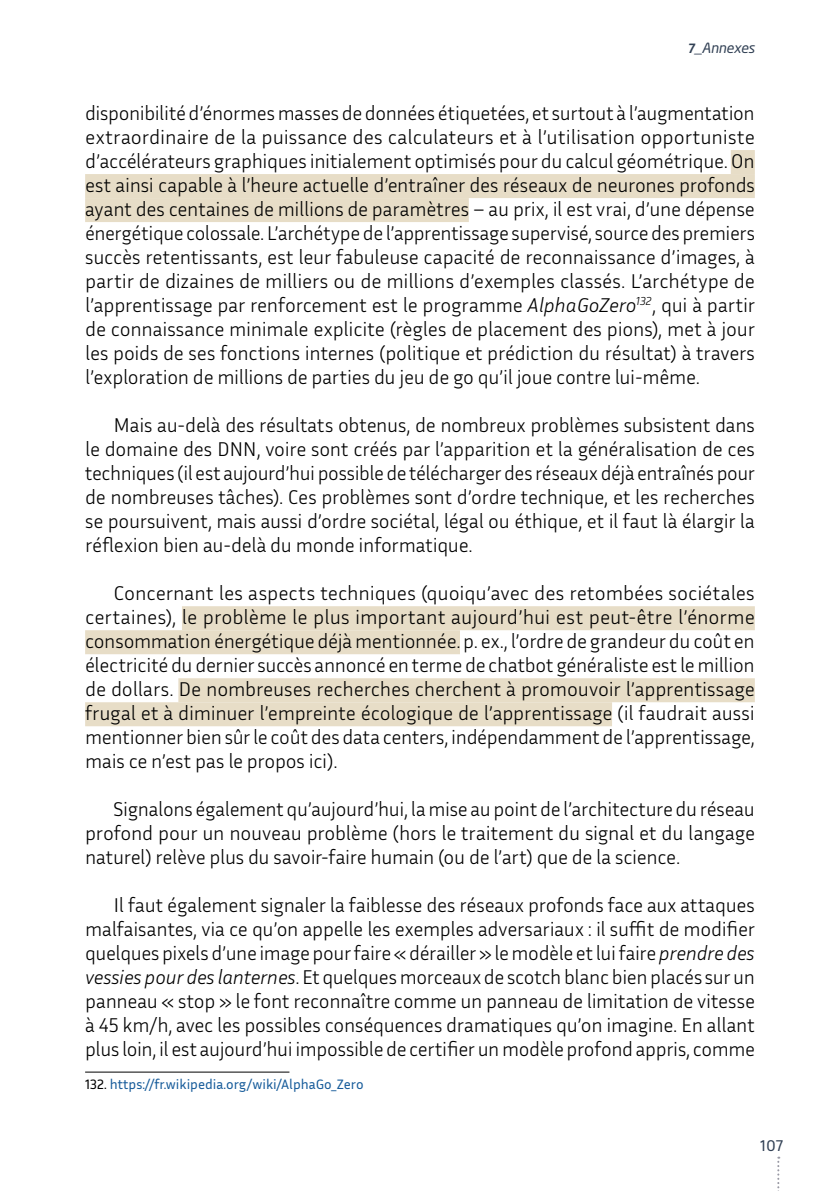
<style>
.page{position:relative;width:840px;height:1191px;background:#fff}
.page>*{position:absolute;margin:0;border:0;box-sizing:border-box;transform-origin:0 0}
.t1{font:300 20px/24px "Inria Sans";letter-spacing:-.015em;color:#000;text-align:justify}
.t2{font:16px "Inria Sans";color:#314054}
.t3{font:14px "Inria Sans";color:#165b9a}
.t4{font:italic 14px "Neo Sans Std";color:#314054}
.s1{font-family:"Inria Sans";font-weight:700}
.s2{font-style:italic}
.s3{color:#000}
</style>
<div class="page">
<svg style="left:777px;top:1157px;width:1px;height:34px"></svg>
<div style="left:730px;top:150px;width:24px;height:24px;background:#e7ddc7"></div>
<div style="left:85px;top:174px;width:669px;height:24px;background:#e7ddc7"></div>
<div style="left:85px;top:198px;width:383px;height:24px;background:#e7ddc7"></div>
<div style="left:182px;top:606px;width:572px;height:24px;background:#e7ddc7"></div>
<div style="left:85px;top:630px;width:374px;height:24px;background:#e7ddc7"></div>
<div style="left:178px;top:678px;width:576px;height:24px;background:#e7ddc7"></div>
<div style="left:85px;top:702px;width:526px;height:24px;background:#e7ddc7"></div>
<hr style="left:85px;top:1071px;width:204px;height:1px;background:#000">
<p class="t4" style="left:687px;top:39px;width:68px"><span class="s1">7</span>_Annexes</p>
<p class="t1" style="left:85px;top:100px;width:671px">disponibilité d’énormes masses de données étiquetées, et surtout à l’augmentation extraordinaire de la puissance des calculateurs et à l’utilisation opportuniste d’accélérateurs graphiques initialement optimisés pour du calcul géométrique. On est ainsi capable à l’heure actuelle d’entraîner des réseaux de neurones profonds ayant des centaines de millions de paramètres – au prix, il est vrai, d’une dépense énergétique colossale. L’archétype de l’apprentissage supervisé, source des premiers succès retentissants, est leur fabuleuse capacité de reconnaissance d’images, à partir de dizaines de milliers ou de millions d’exemples classés. L’archétype de l’apprentissage par renforcement est le programme <span class="s2">AlphaGoZero</span><sup>132</sup>, qui à partir de connaissance minimale explicite (règles de placement des pions), met à jour les poids de ses fonctions internes (politique et prédiction du résultat) à travers l’exploration de millions de parties du jeu de go qu’il joue contre lui-même.</p>
<p class="t1" style="left:85px;top:412px;width:671px;text-indent:28px">Mais au-delà des résultats obtenus, de nombreux problèmes subsistent dans le domaine des DNN, voire sont créés par l’apparition et la généralisation de ces techniques (il est aujourd’hui possible de télécharger des réseaux déjà entraînés pour de nombreuses tâches). Ces problèmes sont d’ordre technique, et les recherches se poursuivent, mais aussi d’ordre sociétal, légal ou éthique, et il faut là élargir la réflexion bien au-delà du monde informatique.</p>
<p class="t1" style="left:85px;top:580px;width:670px;text-indent:28px">Concernant les aspects techniques (quoiqu’avec des retombées sociétales certaines), le problème le plus important aujourd’hui est peut-être l’énorme consommation énergétique déjà mentionnée. p. ex., l’ordre de grandeur du coût en électricité du dernier succès annoncé en terme de chatbot généraliste est le million de dollars. De nombreuses recherches cherchent à promouvoir l’apprentissage frugal et à diminuer l’empreinte écologique de l’apprentissage (il faudrait aussi mentionner bien sûr le coût des data centers, indépendamment de l’apprentissage, mais ce n’est pas le propos ici).</p>
<p class="t1" style="left:85px;top:796px;width:671px;text-indent:28px">Signalons également qu’aujourd’hui, la mise au point de l’architecture du réseau profond pour un nouveau problème (hors le traitement du signal et du langage naturel) relève plus du savoir-faire humain (ou de l’art) que de la science.</p>
<p class="t1" style="left:85px;top:892px;width:671px;text-indent:28px">Il faut également signaler la faiblesse des réseaux profonds face aux attaques malfaisantes, via ce qu’on appelle les exemples adversariaux : il suffit de modifier quelques pixels d’une image pour faire « dérailler » le modèle et lui faire <span class="s2">prendre des vessies pour des lanternes</span>. Et quelques morceaux de scotch blanc bien placés sur un panneau « stop » le font reconnaître comme un panneau de limitation de vitesse à 45 km/h, avec les possibles conséquences dramatiques qu’on imagine. En allant plus loin, il est aujourd’hui impossible de certifier un modèle profond appris, comme</p>
<p class="t3" style="left:85px;top:1075px;width:280px"><span class="s3">132.</span> https://fr.wikipedia.org/wiki/AlphaGo_Zero</p>
<p class="t2" style="left:759px;top:1135px;width:25px">107</p>
</div>
